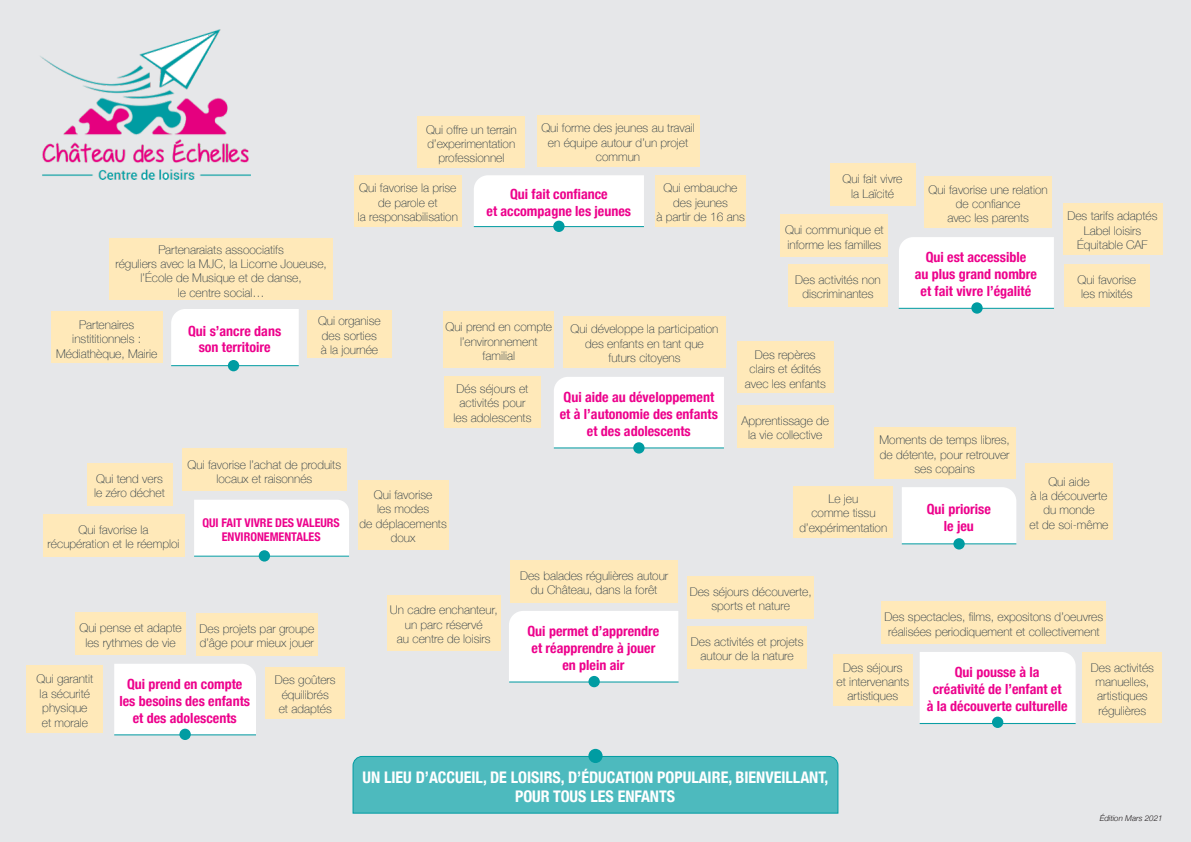
<style>
.page{position:relative;width:1191px;height:842px;background:#fff}
.page>*{position:absolute;margin:0;border:0;box-sizing:border-box;transform-origin:0 0}
.t1{font:700 condensed 16px/19.2px "Helvetica Neue";color:#fff;text-align:center}
.t2{font:700 condensed 14px/16.8px "Helvetica Neue";color:#ed028c;text-align:center}
.t3{font:100 12px/14.4px "Helvetica Neue";color:#243441;text-align:center}
.t4{font:700 condensed 12px/14.4px "Helvetica Neue";color:#ed028c;text-align:center}
.t5{font:italic 300 8px "Helvetica Neue";color:#231f20}
</style>
<div class="page">
<div style="left:0;top:0;width:1190px;height:842px;background:#e6e7e9"></div>
<div style="left:352px;top:755px;width:487px;height:59px;background:#4dbabe"></div>
<div style="left:588px;top:749px;width:14px;height:14px;background:#009ca2;border-radius:50%"></div>
<div style="left:474px;top:175px;width:170px;height:51px;background:#fff"></div>
<div style="left:537px;top:115px;width:162px;height:51px;background:#ffe9b9"></div>
<div style="left:354px;top:175px;width:108px;height:51px;background:#ffe9b9"></div>
<div style="left:417px;top:117px;width:108px;height:51px;background:#ffe9b9"></div>
<div style="left:655px;top:175px;width:91px;height:51px;background:#ffe9b9"></div>
<div style="left:553px;top:221px;width:11px;height:11px;background:#009ca2;border-radius:50%"></div>
<hr style="left:474px;top:226px;width:170px;height:1px;background:#009ca2">
<div style="left:920px;top:652px;width:155px;height:71px;background:#fff"></div>
<div style="left:1082px;top:652px;width:80px;height:71px;background:#ffe9b9"></div>
<div style="left:833px;top:655px;width:79px;height:51px;background:#ffe9b9"></div>
<div style="left:881px;top:601px;width:225px;height:43px;background:#ffe9b9"></div>
<div style="left:992px;top:717px;width:11px;height:11px;background:#009ca2;border-radius:50%"></div>
<hr style="left:919px;top:723px;width:156px;height:1px;background:#009ca2">
<div style="left:171px;top:309px;width:128px;height:56px;background:#fff"></div>
<div style="left:228px;top:360px;width:11px;height:11px;background:#009ca2;border-radius:50%"></div>
<div style="left:307px;top:310px;width:84px;height:48px;background:#ffe9b9"></div>
<div style="left:51px;top:312px;width:112px;height:51px;background:#ffe9b9"></div>
<div style="left:110px;top:239px;width:223px;height:61px;background:#ffe9b9"></div>
<hr style="left:171px;top:365px;width:128px;height:1px;background:#009ca2">
<div style="left:509px;top:611px;width:169px;height:71px;background:#fff"></div>
<div style="left:687px;top:626px;width:119px;height:42px;background:#ffe9b9"></div>
<div style="left:387px;top:595px;width:113px;height:56px;background:#ffe9b9"></div>
<div style="left:510px;top:560px;width:168px;height:42px;background:#ffe9b9"></div>
<div style="left:687px;top:576px;width:127px;height:43px;background:#ffe9b9"></div>
<div style="left:588px;top:676px;width:12px;height:11px;background:#009ca2;border-radius:50%"></div>
<hr style="left:509px;top:682px;width:169px;height:1px;background:#009ca2">
<div style="left:901px;top:487px;width:115px;height:57px;background:#fff"></div>
<div style="left:874px;top:427px;width:141px;height:51px;background:#ffe9b9"></div>
<div style="left:1025px;top:463px;width:88px;height:77px;background:#ffe9b9"></div>
<div style="left:794px;top:486px;width:99px;height:51px;background:#ffe9b9"></div>
<div style="left:953px;top:538px;width:11px;height:11px;background:#009ca2;border-radius:50%"></div>
<hr style="left:901px;top:544px;width:115px;height:1px;background:#009ca2">
<div style="left:266px;top:667px;width:79px;height:51px;background:#ffe9b9"></div>
<div style="left:196px;top:613px;width:122px;height:43px;background:#ffe9b9"></div>
<div style="left:27px;top:666px;width:76px;height:67px;background:#ffe9b9"></div>
<div style="left:75px;top:612px;width:111px;height:43px;background:#ffe9b9"></div>
<div style="left:114px;top:664px;width:142px;height:71px;background:#fff"></div>
<div style="left:179px;top:729px;width:12px;height:11px;background:#009ca2;border-radius:50%"></div>
<hr style="left:114px;top:735px;width:142px;height:1px;background:#009ca2">
<div style="left:899px;top:237px;width:155px;height:71px;background:#fff"></div>
<div style="left:788px;top:264px;width:99px;height:42px;background:#ffe9b9"></div>
<div style="left:780px;top:214px;width:108px;height:43px;background:#ffe9b9"></div>
<div style="left:924px;top:177px;width:128px;height:51px;background:#ffe9b9"></div>
<div style="left:1062px;top:203px;width:100px;height:51px;background:#ffe9b9"></div>
<div style="left:1064px;top:264px;width:85px;height:42px;background:#ffe9b9"></div>
<div style="left:830px;top:163px;width:85px;height:43px;background:#ffe9b9"></div>
<div style="left:971px;top:302px;width:11px;height:12px;background:#009ca2;border-radius:50%"></div>
<hr style="left:898px;top:308px;width:156px;height:1px;background:#009ca2">
<div style="left:194px;top:500px;width:155px;height:56px;background:#fff"></div>
<div style="left:182px;top:449px;width:165px;height:42px;background:#ffe9b9"></div>
<div style="left:358px;top:480px;width:90px;height:70px;background:#ffe9b9"></div>
<div style="left:87px;top:463px;width:85px;height:42px;background:#ffe9b9"></div>
<div style="left:43px;top:514px;width:141px;height:42px;background:#ffe9b9"></div>
<div style="left:259px;top:550px;width:11px;height:12px;background:#009ca2;border-radius:50%"></div>
<hr style="left:194px;top:556px;width:155px;height:1px;background:#009ca2">
<div style="left:554px;top:377px;width:170px;height:71px;background:#fff"></div>
<div style="left:737px;top:405px;width:96px;height:43px;background:#ffe9b9"></div>
<div style="left:737px;top:342px;width:96px;height:51px;background:#ffe9b9"></div>
<div style="left:444px;top:376px;width:96px;height:51px;background:#ffe9b9"></div>
<div style="left:443px;top:311px;width:111px;height:57px;background:#ffe9b9"></div>
<div style="left:563px;top:316px;width:162px;height:51px;background:#ffe9b9"></div>
<div style="left:633px;top:442px;width:11px;height:12px;background:#009ca2;border-radius:50%"></div>
<hr style="left:554px;top:448px;width:170px;height:1px;background:#009ca2">
<img style="left:40px;top:30px;width:210px;height:150px">
<p class="t3" style="left:115px;top:242px;width:213px">Partenaraiats assoociatifs<br>réguliers avec la MJC, la Licorne Joueuse, l’École de Musique et de danse,<br>le centre social…</p>
<p class="t3" style="left:426px;top:122px;width:92px">Qui offre un terrain d’experimentation professionnel</p>
<p class="t3" style="left:541px;top:120px;width:155px">Qui forme des jeunes au travail en équipe autour d’un projet commun</p>
<p class="t3" style="left:358px;top:180px;width:101px">Qui favorise la prise de parole et<br>la responsabilisation</p>
<p class="t2" style="left:486px;top:185px;width:146px">Qui fait confiance<br>et accompagne les jeunes</p>
<p class="t3" style="left:656px;top:180px;width:90px">Qui embauche des jeunes<br>à partir de 16 ans</p>
<p class="t3" style="left:842px;top:171px;width:61px">Qui fait vivre la Laïcité</p>
<p class="t3" style="left:785px;top:222px;width:100px;text-align:left">Qui communique et informe les familles</p>
<p class="t3" style="left:795px;top:272px;width:87px">Des activités non discriminantes</p>
<p class="t3" style="left:928px;top:182px;width:121px">Qui favorise une relation de confiance<br>avec les parents</p>
<p class="t2" style="left:914px;top:248px;width:124px">Qui est accessible<br>au plus grand nombre et fait vivre l’égalité</p>
<p class="t3" style="left:1067px;top:208px;width:92px">Des tarifs adaptés<br>Label loisirs<br>Équitable CAF</p>
<p class="t3" style="left:1077px;top:272px;width:60px;text-align:left">Qui favorise les mixités</p>
<p class="t3" style="left:56px;top:317px;width:103px">Partenaires instititionnels :<br>Médiathèque, Mairie</p>
<p class="t2" style="left:188px;top:321px;width:95px">Qui s’ancre dans son territoire</p>
<p class="t3" style="left:318px;top:313px;width:64px;text-align:left">Qui organise des sorties à la journée</p>
<p class="t3" style="left:445px;top:319px;width:108px">Qui prend en compte l’environnement familial</p>
<p class="t3" style="left:570px;top:321px;width:149px">Qui développe la participation des enfants en tant que futurs citoyens</p>
<p class="t3" style="left:453px;top:381px;width:80px">Dés séjours et activités pour les adolescents</p>
<p class="t2" style="left:560px;top:388px;width:159px">Qui aide au développement et à l’autonomie des enfants et des adolescents</p>
<p class="t3" style="left:94px;top:471px;width:72px;text-align:left">Qui tend vers le zéro déchet</p>
<p class="t3" style="left:48px;top:522px;width:133px">Qui favorise la récupération et le réemploi</p>
<p class="t3" style="left:188px;top:456px;width:155px">Qui favorise l’achat de produits locaux et raisonnés</p>
<p class="t4" style="left:202px;top:514px;width:139px">QUI FAIT VIVRE DES VALEURS<br>ENVIRONEMENTALES</p>
<p class="t3" style="left:359px;top:487px;width:89px">Qui favorise<br>les modes<br>de déplacements doux</p>
<p class="t3" style="left:745px;top:347px;width:82px">Des repères clairs et édités avec les enfants</p>
<p class="t3" style="left:741px;top:413px;width:89px">Apprentissage de la vie collective</p>
<p class="t3" style="left:879px;top:432px;width:132px">Moments de temps libres, de détente, pour retrouver ses copains</p>
<p class="t3" style="left:799px;top:491px;width:89px">Le jeu<br>comme tissu d’expérimentation</p>
<p class="t2" style="left:926px;top:499px;width:65px">Qui priorise le jeu</p>
<p class="t3" style="left:1029px;top:473px;width:80px">Qui aide<br>à la découverte du monde<br>et de soi-même</p>
<p class="t3" style="left:79px;top:620px;width:104px">Qui pense et adapte les rythmes de vie</p>
<p class="t2" style="left:119px;top:675px;width:132px">Qui prend en compte les besoins des enfants et des adolescents</p>
<p class="t3" style="left:199px;top:621px;width:116px;text-align:left">Des projets par groupe d’âge pour mieux jouer</p>
<p class="t3" style="left:37px;top:671px;width:58px;text-align:left">Qui garantit la sécurité physique et morale</p>
<p class="t3" style="left:275px;top:672px;width:62px">Des goûters équilibrés<br>et adaptés</p>
<p class="t3" style="left:390px;top:602px;width:109px">Un cadre enchanteur, un parc réservé<br>au centre de loisirs</p>
<p class="t3" style="left:520px;top:568px;width:150px">Des balades régulières autour du Château, dans la forêt</p>
<p class="t3" style="left:689px;top:584px;width:123px">Des séjours découverte, sports et nature</p>
<p class="t2" style="left:527px;top:622px;width:133px">Qui permet d’apprendre et réapprendre à jouer en plein air</p>
<p class="t3" style="left:691px;top:634px;width:114px">Des activités et projets autour de la nature</p>
<p class="t3" style="left:884px;top:609px;width:220px;text-align:left">Des spectacles, films, expositons d’oeuvres réalisées periodiquement et collectivement</p>
<p class="t3" style="left:836px;top:659px;width:74px">Des séjours<br>et intervenants artistiques</p>
<p class="t2" style="left:926px;top:663px;width:142px">Qui pousse à la<br>créativité de l’enfant et<br>à la découverte culturelle</p>
<p class="t3" style="left:1090px;top:659px;width:65px">Des activités manuelles, artistiques régulières</p>
<p class="t1" style="left:362px;top:766px;width:467px">UN LIEU D’ACCUEIL, DE LOISIRS, D’ÉDUCATION POPULAIRE, BIENVEILLANT,<br>POUR TOUS LES ENFANTS</p>
<p class="t5" style="left:1099px;top:812px;width:64px">Édition Mars 2021</p>
</div>
